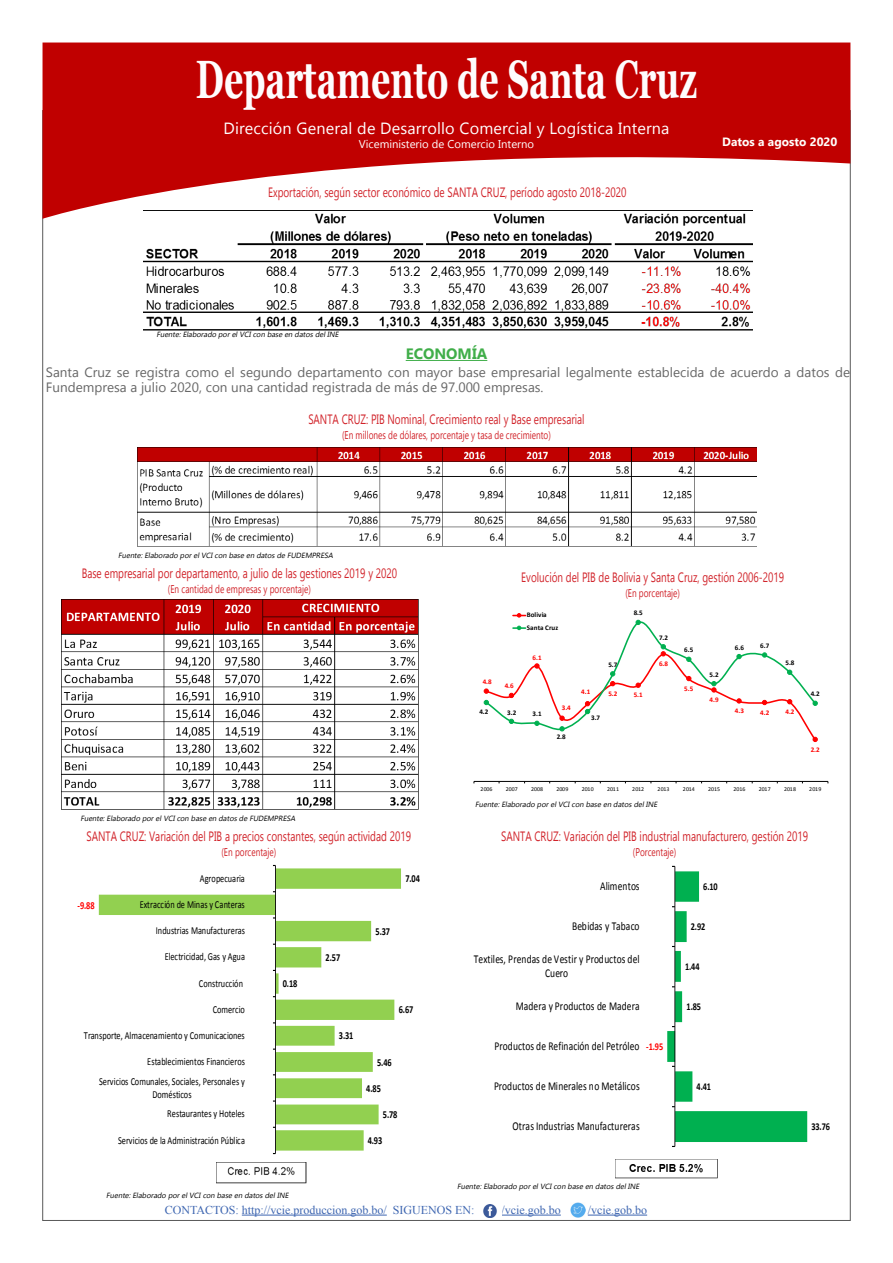
<style>
.page{position:relative;width:893px;height:1263px;background:#fff}
.page>*{position:absolute;margin:0;border:0;box-sizing:border-box;transform-origin:0 0}
.t1{font:700 54px "Georgia";color:#fefcfd;scale:.62 1}
.t2{font:16.2px "Gadugi";letter-spacing:.01em;color:#fff}
.t3{font:700 15px "Gadugi";color:#40ae49}
.t4{font:13.5px "Gadugi";color:#d1232a;scale:.73 1}
.t5{font:13.5px/15px "Gadugi";color:#676767}
.t6{font:12px/14.9px "Calibri";color:#000;text-align:center;scale:.79 1}
.t7{font:12px "Times New Roman";color:#3e66b1}
.t8{font:700 12px "Gadugi";color:#fffefa}
.t9{font:11.25px "Gadugi";color:#d1232a;scale:.73 1}
.t10{font:11.25px "Gadugi";color:#fff}
.t11{font:10.65px/19.6px "Calibri";color:#000;text-align:right;scale:.78 1}
.t12{font:700 10.65px "Calibri";letter-spacing:-.005em;color:#000;scale:.78 1}
.t13{font:700 10.65px "Calibri";color:#f00;scale:.78 1}
.t14{font:700 10.5px "Calibri";letter-spacing:-.005em;color:#000;scale:.79 1}
.t15{font:700 10.5px "Calibri";color:#f00;scale:.79 1}
.t16{font:italic 7.5px "Gadugi";color:#000}
.t17{font:700 7.05px/12.6px "Calibri";letter-spacing:.02em;color:#000}
.t18{font:700 7.05px "Calibri";color:#f00}
.t19{font:5.85px "Calibri";letter-spacing:.025em;color:#000}
</style>
<div class="page">
<svg style="left:43px;top:43px;width:807px;height:176px;fill:#c00000"></svg>
<hr style="left:242px;top:1215px;width:145px;height:1px;background:#3e66b1">
<hr style="left:501px;top:1215px;width:60px;height:1px;background:#3e66b1">
<hr style="left:588px;top:1215px;width:59px;height:1px;background:#3e66b1">
<img style="left:483px;top:1204px;width:14px;height:13px">
<img style="left:571px;top:1203px;width:15px;height:15px">
<img style="left:61px;top:600px;width:358px;height:209px">
<svg style="left:98px;top:864px;width:303px;height:291px"></svg>
<img style="left:217px;top:1162px;width:90px;height:21px">
<hr style="left:474px;top:781px;width:354px;height:1px;background:#000">
<svg style="left:484px;top:613px;width:333px;height:129px"></svg>
<svg style="left:667px;top:866px;width:140px;height:281px"></svg>
<img style="left:143px;top:211px;width:610px;height:119px">
<hr style="left:406px;top:360px;width:81px;height:1px;background:#40ae49">
<img style="left:616px;top:1159px;width:102px;height:19px">
<img style="left:138px;top:447px;width:619px;height:99px">
<p class="t1" style="left:196px;top:44px;width:810px">Departamento de Santa Cruz</p>
<p class="t2" style="left:224px;top:119px;width:447px">Dirección General de Desarrollo Comercial y Logística Interna</p>
<p class="t10" style="left:359px;top:137px;width:177px">Viceministerio de Comercio Interno</p>
<p class="t8" style="left:722px;top:134px;width:117px">Datos a agosto 2020</p>
<p class="t4" style="left:268px;top:184px;width:492px">Exportación, según sector económico de SANTA CRUZ, período agosto 2018-2020</p>
<p class="t16" style="left:156px;top:330px;width:185px">Fuente: Elaborado por el VCI con base en datos del INE</p>
<p class="t3" style="left:406px;top:345px;width:83px">ECONOMÍA</p>
<p class="t5" style="left:46px;top:364px;width:806px">Santa Cruz se registra como el segundo departamento con mayor base empresarial legalmente establecida de acuerdo a datos de<br>Fundempresa a julio 2020, con una cantidad registrada de más de 97.000 empresas.</p>
<p class="t4" style="left:308px;top:411px;width:380px">SANTA CRUZ: PIB Nominal, Crecimiento real y Base empresarial</p>
<p class="t9" style="left:342px;top:428px;width:288px">(En millones de dólares, porcentaje y tasa de crecimiento)</p>
<p class="t16" style="left:118px;top:551px;width:218px">Fuente: Elaborado por el VCI con base en datos de FUDEMPRESA</p>
<p class="t4" style="left:82px;top:565px;width:434px">Base empresarial por departamento, a julio de las gestiones 2019 y 2020</p>
<p class="t9" style="left:168px;top:582px;width:197px">(En cantidad de empresas y porcentaje)</p>
<p class="t16" style="left:80px;top:813px;width:218px">Fuente: Elaborado por el VCI con base en datos de FUDEMPRESA</p>
<p class="t4" style="left:86px;top:828px;width:446px">SANTA CRUZ: Variación del PIB a precios constantes, según actividad 2019</p>
<p class="t9" style="left:221px;top:845px;width:76px">(En porcentaje)</p>
<p class="t11" style="left:200px;top:868px;width:59px">Agropecuaria</p>
<p class="t11" style="left:140px;top:895px;width:136px">Extracción de Minas y Canteras</p>
<p class="t11" style="left:156px;top:921px;width:116px">Industrias Manufactureras</p>
<p class="t11" style="left:165px;top:947px;width:105px">Electricidad, Gas y Agua</p>
<p class="t11" style="left:199px;top:973px;width:58px">Construcción</p>
<p class="t11" style="left:213px;top:999px;width:43px">Comercio</p>
<p class="t11" style="left:84px;top:1025px;width:208px">Transporte, Almacenamiento y Comunicaciones</p>
<p class="t11" style="left:99px;top:1052px;width:189px">Establecimientos Financieros<br>Servicios Comunales, Sociales, Personales y</p>
<p class="t11" style="left:167px;top:1084px;width:101px;text-align:left;text-indent:-15px">Domésticos<br>Restaurantes y Hoteles</p>
<p class="t11" style="left:118px;top:1130px;width:164px">Servicios de la Administración Pública</p>
<p class="t13" style="left:78px;top:898px;width:23px">-9.88</p>
<p class="t12" style="left:283px;top:977px;width:20px">0.18</p>
<p class="t16" style="left:106px;top:1191px;width:185px">Fuente: Elaborado por el VCI con base en datos del INE</p>
<p class="t12" style="left:405px;top:872px;width:20px">7.04</p>
<p class="t12" style="left:326px;top:950px;width:20px">2.57</p>
<p class="t12" style="left:375px;top:924px;width:20px">5.37</p>
<p class="t12" style="left:339px;top:1029px;width:20px">3.31</p>
<p class="t12" style="left:399px;top:1003px;width:20px">6.67</p>
<p class="t12" style="left:377px;top:1055px;width:20px">5.46</p>
<p class="t12" style="left:366px;top:1081px;width:20px">4.85</p>
<p class="t12" style="left:383px;top:1108px;width:20px">5.78</p>
<p class="t12" style="left:368px;top:1134px;width:20px">4.93</p>
<p class="t4" style="left:521px;top:569px;width:362px">Evolución del PIB de Bolivia y Santa Cruz, gestión 2006-2019</p>
<p class="t9" style="left:625px;top:586px;width:76px">(En porcentaje)</p>
<p class="t17" style="left:527px;top:609px;width:33px">Bolivia<br>Santa Cruz</p>
<p class="t17" style="left:634px;top:607px;width:11px">8.5</p>
<p class="t17" style="left:659px;top:631px;width:11px">7.2</p>
<p class="t17" style="left:684px;top:644px;width:11px">6.5</p>
<p class="t17" style="left:735px;top:641px;width:11px">6.6</p>
<p class="t17" style="left:760px;top:639px;width:11px">6.7</p>
<p class="t18" style="left:533px;top:653px;width:11px">6.1</p>
<p class="t17" style="left:608px;top:658px;width:11px">5.7</p>
<p class="t18" style="left:659px;top:659px;width:11px">6.8</p>
<p class="t17" style="left:785px;top:657px;width:11px">5.8</p>
<p class="t17" style="left:710px;top:668px;width:11px">5.2</p>
<p class="t18" style="left:483px;top:678px;width:11px">4.8</p>
<p class="t18" style="left:505px;top:681px;width:11px">4.6</p>
<p class="t18" style="left:581px;top:687px;width:11px">4.1</p>
<p class="t18" style="left:608px;top:689px;width:11px">5.2</p>
<p class="t18" style="left:634px;top:690px;width:11px">5.1</p>
<p class="t18" style="left:684px;top:684px;width:11px">5.5</p>
<p class="t18" style="left:710px;top:695px;width:11px">4.9</p>
<p class="t17" style="left:811px;top:687px;width:11px">4.2</p>
<p class="t17" style="left:479px;top:706px;width:11px">4.2</p>
<p class="t17" style="left:507px;top:706px;width:11px">3.2</p>
<p class="t17" style="left:533px;top:707px;width:11px">3.1</p>
<p class="t18" style="left:562px;top:703px;width:11px">3.4</p>
<p class="t17" style="left:591px;top:711px;width:11px">3.7</p>
<p class="t18" style="left:735px;top:706px;width:11px">4.3</p>
<p class="t18" style="left:760px;top:708px;width:11px">4.2</p>
<p class="t18" style="left:785px;top:707px;width:11px">4.2</p>
<p class="t17" style="left:557px;top:730px;width:11px">2.8</p>
<p class="t18" style="left:811px;top:745px;width:11px">2.2</p>
<p class="t19" style="left:481px;top:785px;width:14px">2006</p>
<p class="t19" style="left:506px;top:785px;width:14px">2007</p>
<p class="t19" style="left:531px;top:785px;width:14px">2008</p>
<p class="t19" style="left:556px;top:785px;width:14px">2009</p>
<p class="t19" style="left:582px;top:785px;width:14px">2010</p>
<p class="t19" style="left:607px;top:785px;width:14px">2011</p>
<p class="t19" style="left:632px;top:785px;width:14px">2012</p>
<p class="t19" style="left:658px;top:785px;width:14px">2013</p>
<p class="t19" style="left:683px;top:785px;width:14px">2014</p>
<p class="t19" style="left:708px;top:785px;width:14px">2015</p>
<p class="t19" style="left:733px;top:785px;width:14px">2016</p>
<p class="t19" style="left:759px;top:785px;width:14px">2017</p>
<p class="t19" style="left:784px;top:785px;width:14px">2018</p>
<p class="t19" style="left:809px;top:785px;width:14px">2019</p>
<p class="t16" style="left:475px;top:799px;width:185px">Fuente: Elaborado por el VCI con base en datos del INE</p>
<p class="t4" style="left:501px;top:828px;width:422px">SANTA CRUZ: Variación del PIB industrial manufacturero, gestión 2019</p>
<p class="t9" style="left:633px;top:845px;width:61px">(Porcentaje)</p>
<p class="t6" style="left:600px;top:878px;width:52px">Alimentos</p>
<p class="t6" style="left:572px;top:918px;width:87px">Bebidas y Tabaco</p>
<p class="t6" style="left:474px;top:951px;width:211px">Textiles, Prendas de Vestir y Productos del<br>Cuero</p>
<p class="t6" style="left:516px;top:998px;width:158px">Madera y Productos de Madera</p>
<p class="t6" style="left:495px;top:1038px;width:185px">Productos de Refinación del Petróleo</p>
<p class="t6" style="left:494px;top:1078px;width:186px">Productos de Minerales no Metálicos</p>
<p class="t6" style="left:513px;top:1118px;width:162px">Otras Industrias Manufactureras</p>
<p class="t15" style="left:646px;top:1040px;width:23px">-1.95</p>
<p class="t16" style="left:457px;top:1182px;width:185px">Fuente: Elaborado por el VCI con base en datos del INE</p>
<p class="t14" style="left:703px;top:880px;width:20px">6.10</p>
<p class="t14" style="left:691px;top:920px;width:20px">2.92</p>
<p class="t14" style="left:685px;top:960px;width:20px">1.44</p>
<p class="t14" style="left:687px;top:1000px;width:20px">1.85</p>
<p class="t14" style="left:697px;top:1080px;width:20px">4.41</p>
<p class="t14" style="left:811px;top:1120px;width:25px">33.76</p>
<p class="t7" style="left:165px;top:1202px;width:311px">CONTACTOS: http://vcie.produccion.gob.bo/ SIGUENOS EN:</p>
<p class="t7" style="left:501px;top:1202px;width:61px">/vcie.gob.bo</p>
<p class="t7" style="left:588px;top:1202px;width:61px">/vcie.gob.bo</p>
</div>
